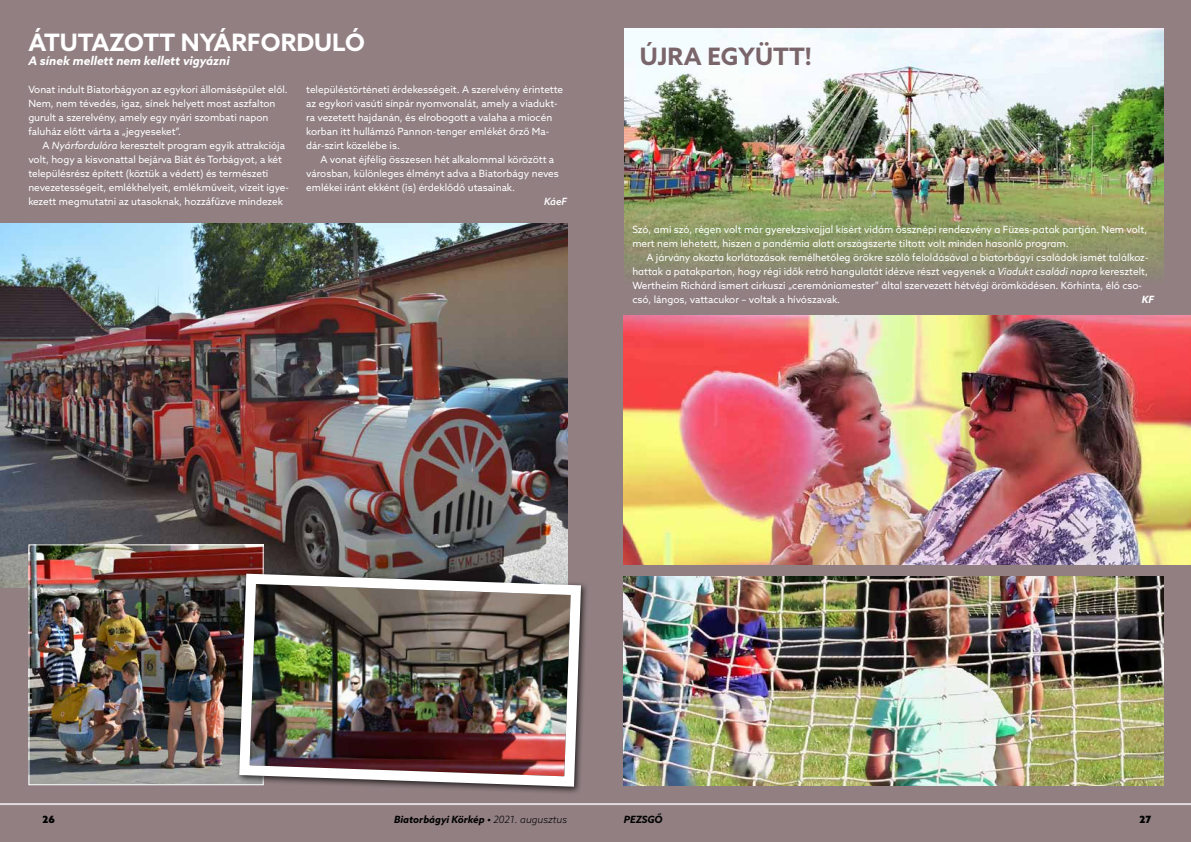
<style>
.page{position:relative;width:1191px;height:842px;background:#917f82}
.page>*{position:absolute;margin:0;border:0;box-sizing:border-box;transform-origin:0 0}
.t1{font:700 24px "Azo Sans";color:#fff}
.t2{font:700 24px "Azo Sans";color:#7a656a}
.t3{font:italic 700 12px "Azo Sans";color:#fff}
.t4{font:10px/14px "Azo Sans";color:#fff}
.t5{font:italic 700 10px "Azo Sans";color:#000}
.t6{font:900 10px "Azo Sans";color:#000}
.t7{font:italic 500 10px "Azo Sans";color:#fff}
.t8{font:italic 700 10px "Azo Sans";color:#fff}
.s1{font-style:italic}
.s2{font-weight:300}
</style>
<div class="page">
<hr style="left:0;top:803px;width:1191px;height:2px;background:#e0dbdc">
<img style="left:624px;top:28px;width:539px;height:252px">
<img style="left:0;top:224px;width:567px;height:364px">
<img style="left:30px;top:546px;width:232px;height:237px">
<div style="left:28px;top:544px;width:236px;height:241px;border:1px solid #fff"></div>
<img style="left:234px;top:568px;width:352px;height:224px">
<img style="left:624px;top:315px;width:567px;height:250px">
<img style="left:624px;top:576px;width:539px;height:209px">
<h1 class="t1" style="left:28px;top:26px;width:338px">ÁTUTAZOTT NYÁRFORDULÓ</h1>
<p class="t3" style="left:28px;top:53px;width:203px">A sínek mellett nem kellett vigyázni</p>
<p class="t4" style="left:28px;top:82px;width:261px">Vonat indult Biatorbágyon az egykori állomásépület elől.<br>Nem, nem tévedés, igaz, sínek helyett most aszfalton gurult a szerelvény, amely egy nyári szombati napon faluház előtt várta a „jegyeseket”.</p>
<p class="t4" style="left:28px;top:138px;width:262px;text-indent:14px">A <span class="s1">Nyárfordulóra</span> keresztelt program egyik attrakciója volt, hogy a kisvonattal bejárva Biát és Torbágyot, a két településrész épített (köztük a védett) és természeti nevezetességeit, emlékhelyeit, emlékműveit, vizeit igye&shy;kezett megmutatni az utasoknak, hozzáfűzve mindezek</p>
<p class="t4" style="left:306px;top:82px;width:258px">településtörténeti érdekességeit. A szerelvény érintette az egykori vasúti sínpár nyomvonalát, amely a viadukt&shy;ra vezetett hajdanán, és elrobogott a valaha a miocén korban itt hullámzó Pannon-tenger emlékét őrző Ma&shy;dár-szirt közelébe is.</p>
<p class="t4" style="left:306px;top:152px;width:254px;text-indent:14px">A vonat éjfélig összesen hét alkalommal körözött a városban, különleges élményt adva a Biatorbágy neves emlékei iránt ekként (is) érdeklődő utasainak.</p>
<p class="t7" style="left:544px;top:195px;width:25px">KáeF</p>
<h1 class="t2" style="left:640px;top:40px;width:173px">ÚJRA EGYÜTT!</h1>
<p class="t4" style="left:632px;top:222px;width:516px">Szó, ami szó, régen volt már gyerekzsivajjal kísért vidám össznépi rendezvény a Füzes-patak partján. Nem volt, mert nem lehetett, hiszen a pandémia alatt országszerte tiltott volt minden hasonló program.</p>
<p class="t4" style="left:632px;top:250px;width:517px;text-indent:14px">A járvány okozta korlátozások remélhetőleg örökre szóló feloldásával a biatorbágyi családok ismét találkoz&shy;hattak a patakparton, hogy régi idők retró hangulatát idézve részt vegyenek a <span class="s1">Viadukt családi napra</span> keresztelt, Wertheim Richárd ismert cirkuszi „ceremóniamester” által szervezett hétvégi örömködésen. Körhinta, élő cso&shy;csó, lángos, vattacukor – voltak a hívószavak.</p>
<p class="t8" style="left:1141px;top:293px;width:14px">KF</p>
<p class="t6" style="left:43px;top:813px;width:14px">26</p>
<p class="t5" style="left:394px;top:813px;width:175px">Biatorbágyi Körkép • <span class="s2">2021. augusztus</span></p>
<p class="t5" style="left:624px;top:813px;width:40px">PEZSGŐ</p>
<p class="t6" style="left:1139px;top:813px;width:13px">27</p>
</div>
